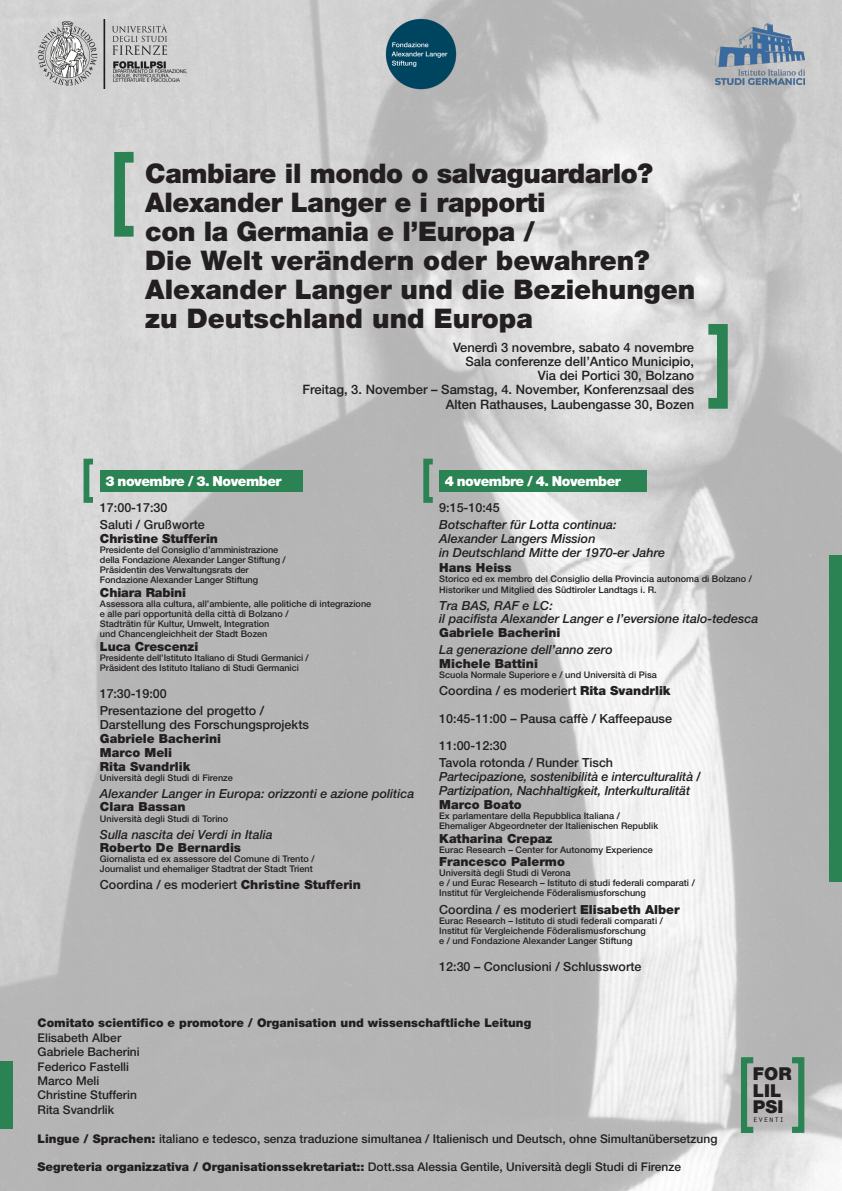
<style>
.page{position:relative;width:842px;height:1191px;background:#fff}
.page>*{position:absolute;margin:0;border:0;box-sizing:border-box;transform-origin:0 0}
.Normale{font:900 27px/29px "Helvetica Neue LT Pro";color:#231f20}
.t1{font:900 17.8px "Helvetica Neue LT Pro";color:#231f20}
.t2{font:900 13.8px "Helvetica Neue LT Pro";letter-spacing:-.035em;color:#fff}
.t3{font:500 13px/14.3px "Helvetica Neue LT Pro";color:#231f20;text-align:right}
.t4{font:italic 500 12.5px/13.8px "Helvetica Neue LT Pro";color:#231f20}
.t5{font:500 12.5px/13.8px "Helvetica Neue LT Pro";color:#231f20}
.t6{font:900 12.5px "Helvetica Neue LT Pro";color:#231f20}
.t7{font:500 12px "Helvetica Neue LT Pro";color:#231f20}
.t8{font:900 12px "Helvetica Neue LT Pro";color:#231f20}
.t9{font:500 9.1px/10px "Helvetica Neue LT Pro";color:#231f20}
.Normale-2{font:8.8px "Orator Std";color:#231f20}
.s1{font-weight:900;font-style:normal}
.s2{font-weight:900}
</style>
<div class="page">
<img style="left:0;top:0;width:842px;height:1191px">
<img style="left:38px;top:19px;width:148px;height:69px">
<div style="left:789px;top:1057px;width:15px;height:76px;border:6px solid #2b8252"></div>
<div style="left:741px;top:1057px;width:15px;height:76px;border:6px solid #2b8252"></div>
<div style="left:830px;top:555px;width:12px;height:326px;background:#2b8252"></div>
<div style="left:0;top:1061px;width:12px;height:67px;background:#2b8252"></div>
<div style="left:114px;top:152px;width:25px;height:85px;border:11px solid #2b8252"></div>
<div style="left:703px;top:324px;width:25px;height:85px;border:11px solid #2b8252"></div>
<div style="left:84px;top:458px;width:12px;height:45px;border:6px solid #2b8252"></div>
<div style="left:100px;top:470px;width:202px;height:21px;background:#2b8252"></div>
<div style="left:423px;top:458px;width:13px;height:45px;border:6px solid #2b8252"></div>
<div style="left:439px;top:470px;width:207px;height:21px;background:#2b8252"></div>
<img style="left:384px;top:16px;width:74px;height:75px">
<img style="left:716px;top:24px;width:88px;height:60px">
<p class="Normale" style="left:145px;top:159px;width:509px">Cambiare il mondo o salvaguardarlo?</p>
<p class="Normale" style="left:145px;top:188px;width:402px">Alexander Langer e i rapporti</p>
<p class="Normale" style="left:145px;top:217px;width:391px">con la Germania e l’Europa /</p>
<p class="Normale" style="left:145px;top:246px;width:506px">Die Welt verändern oder bewahren?</p>
<p class="Normale" style="left:145px;top:275px;width:552px">Alexander Langer und die Beziehungen zu Deutschland und Europa</p>
<p class="t3" style="left:453px;top:340px;width:243px">Venerdì 3 novembre, sabato 4 novembre</p>
<p class="t3" style="left:466px;top:354px;width:230px">Sala conferenze dell’Antico Municipio,<br>Via dei Portici 30, Bolzano</p>
<p class="t3" style="left:302px;top:382px;width:393px">Freitag, 3. November – Samstag, 4. November, Konferenzsaal des<br>Alten Rathauses, Laubengasse 30, Bozen</p>
<p class="t2" style="left:106px;top:472px;width:178px">3 novembre / 3. November</p>
<p class="t5" style="left:100px;top:500px;width:69px">17:00-17:30</p>
<p class="t5" style="left:100px;top:517px;width:106px">Saluti / Grußworte</p>
<p class="t6" style="left:100px;top:531px;width:120px">Christine Stufferin</p>
<p class="t9" style="left:100px;top:544px;width:187px">Presidente del Consiglio d’amministrazione della Fondazione Alexander Langer Stiftung /</p>
<p class="t9" style="left:100px;top:564px;width:160px">Präsidentin des Verwaltungsrats der<br>Fondazione Alexander Langer Stiftung</p>
<p class="t6" style="left:100px;top:585px;width:88px">Chiara Rabini</p>
<p class="t9" style="left:100px;top:598px;width:273px">Assessora alla cultura, all’ambiente, alle politiche di integrazione</p>
<p class="t9" style="left:100px;top:608px;width:190px">e alle pari opportunità della città di Bolzano /</p>
<p class="t9" style="left:100px;top:618px;width:171px">Stadträtin für Kultur, Umwelt, Integration und Chancengleichheit der Stadt Bozen</p>
<p class="t6" style="left:100px;top:639px;width:100px">Luca Crescenzi</p>
<p class="t9" style="left:100px;top:652px;width:210px">Presidente dell’Istituto Italiano di Studi Germanici /</p>
<p class="t9" style="left:100px;top:662px;width:200px">Präsident des Istituto Italiano di Studi Germanici</p>
<p class="t5" style="left:100px;top:687px;width:68px">17:30-19:00</p>
<p class="t5" style="left:100px;top:704px;width:211px">Presentazione del progetto /<br>Darstellung des Forschungsprojekts</p>
<p class="t6" style="left:100px;top:731px;width:123px">Gabriele Bacherini</p>
<p class="t6" style="left:100px;top:745px;width:74px">Marco Meli</p>
<p class="t6" style="left:100px;top:758px;width:92px">Rita Svandrlik</p>
<p class="t9" style="left:100px;top:772px;width:134px">Università degli Studi di Firenze</p>
<p class="t4" style="left:100px;top:786px;width:316px">Alexander Langer in Europa: orizzonti e azione politica<br><span class="s1">Clara Bassan</span></p>
<p class="t9" style="left:100px;top:813px;width:130px">Università degli Studi di Torino</p>
<p class="t4" style="left:100px;top:827px;width:174px">Sulla nascita dei Verdi in Italia<br><span class="s1">Roberto De Bernardis</span></p>
<p class="t9" style="left:100px;top:854px;width:216px">Giornalista ed ex assessore del Comune di Trento /<br>Journalist und ehemaliger Stadtrat der Stadt Trient</p>
<p class="t5" style="left:100px;top:878px;width:263px">Coordina / es moderiert <span class="s2">Christine Stufferin</span></p>
<p class="t2" style="left:445px;top:472px;width:178px">4 novembre / 4. November</p>
<p class="t5" style="left:439px;top:500px;width:62px">9:15-10:45</p>
<p class="t4" style="left:439px;top:517px;width:179px">Botschafter für Lotta continua:</p>
<p class="t4" style="left:439px;top:531px;width:158px">Alexander Langers Mission</p>
<p class="t4" style="left:439px;top:545px;width:228px">in Deutschland Mitte der 1970-er Jahre</p>
<p class="t6" style="left:439px;top:560px;width:74px">Hans Heiss</p>
<p class="t9" style="left:439px;top:574px;width:314px">Storico ed ex membro del Consiglio della Provincia autonoma di Bolzano /<br>Historiker und Mitglied des Südtiroler Landtags i. R.</p>
<p class="t4" style="left:439px;top:598px;width:321px">Tra BAS, RAF e LC:<br>il pacifista Alexander Langer e l’eversione italo-tedesca<br><span class="s1">Gabriele Bacherini</span></p>
<p class="t4" style="left:439px;top:642px;width:175px">La generazione dell’anno zero<br><span class="s1">Michele Battini</span></p>
<p class="t9" style="left:439px;top:669px;width:219px">Scuola Normale Superiore e / und Università di Pisa</p>
<p class="t5" style="left:439px;top:683px;width:233px">Coordina / es moderiert <span class="s2">Rita Svandrlik</span></p>
<p class="t5" style="left:439px;top:711px;width:234px">10:45-11:00 – Pausa caffè / Kaffeepause</p>
<p class="t5" style="left:439px;top:738px;width:69px">11:00-12:30</p>
<p class="t5" style="left:439px;top:756px;width:175px">Tavola rotonda / Runder Tisch</p>
<p class="t4" style="left:439px;top:769px;width:263px">Partecipazione, sostenibilità e interculturalità /<br>Partizipation, Nachhaltigkeit, Interkulturalität</p>
<p class="t6" style="left:439px;top:796px;width:84px">Marco Boato</p>
<p class="t9" style="left:439px;top:810px;width:182px">Ex parlamentare della Repubblica Italiana /</p>
<p class="t9" style="left:439px;top:820px;width:220px">Ehemaliger Abgeordneter der Italienischen Republik</p>
<p class="t6" style="left:439px;top:830px;width:115px">Katharina Crepaz</p>
<p class="t9" style="left:439px;top:844px;width:215px">Eurac Research – Center for Autonomy Experience</p>
<p class="t6" style="left:439px;top:854px;width:127px">Francesco Palermo</p>
<p class="t9" style="left:439px;top:868px;width:257px">Università degli Studi di Verona<br>e / und Eurac Research – Istituto di studi federali comparati /</p>
<p class="t9" style="left:439px;top:888px;width:208px">Institut für Vergleichende Föderalismusforschung</p>
<p class="t5" style="left:439px;top:902px;width:242px">Coordina / es moderiert <span class="s2">Elisabeth Alber</span></p>
<p class="t9" style="left:439px;top:915px;width:225px">Eurac Research – Istituto di studi federali comparati /</p>
<p class="t9" style="left:439px;top:925px;width:208px">Institut für Vergleichende Föderalismusforschung</p>
<p class="t9" style="left:439px;top:935px;width:195px">e / und Fondazione Alexander Langer Stiftung</p>
<p class="t5" style="left:439px;top:959px;width:204px">12:30 – Conclusioni / Schlussworte</p>
<p class="t8" style="left:38px;top:1015px;width:495px">Comitato scientifico e promotore / Organisation und wissenschaftliche Leitung</p>
<p class="t7" style="left:38px;top:1030px;width:85px">Elisabeth Alber</p>
<p class="t7" style="left:38px;top:1044px;width:104px">Gabriele Bacherini</p>
<p class="t7" style="left:38px;top:1059px;width:93px">Federico Fastelli</p>
<p class="t7" style="left:38px;top:1073px;width:63px">Marco Meli</p>
<p class="t7" style="left:38px;top:1088px;width:101px">Christine Stufferin</p>
<p class="t7" style="left:38px;top:1102px;width:78px">Rita Svandrlik</p>
<p class="t7" style="left:38px;top:1131px;width:681px"><span class="s2">Lingue / Sprachen:</span> italiano e tedesco, senza traduzione simultanea / Italienisch und Deutsch, ohne Simultanübersetzung</p>
<p class="t7" style="left:38px;top:1160px;width:645px"><span class="s2">Segreteria organizzativa / Organisationssekretariat::</span> Dott.ssa Alessia Gentile, Università degli Studi di Firenze</p>
<p class="t1" style="left:753px;top:1063px;width:40px">FOR</p>
<p class="t1" style="left:753px;top:1079px;width:30px">LIL</p>
<p class="t1" style="left:753px;top:1096px;width:32px">PSI</p>
<p class="Normale-2" style="left:753px;top:1113px;width:33px">eventi</p>
</div>
